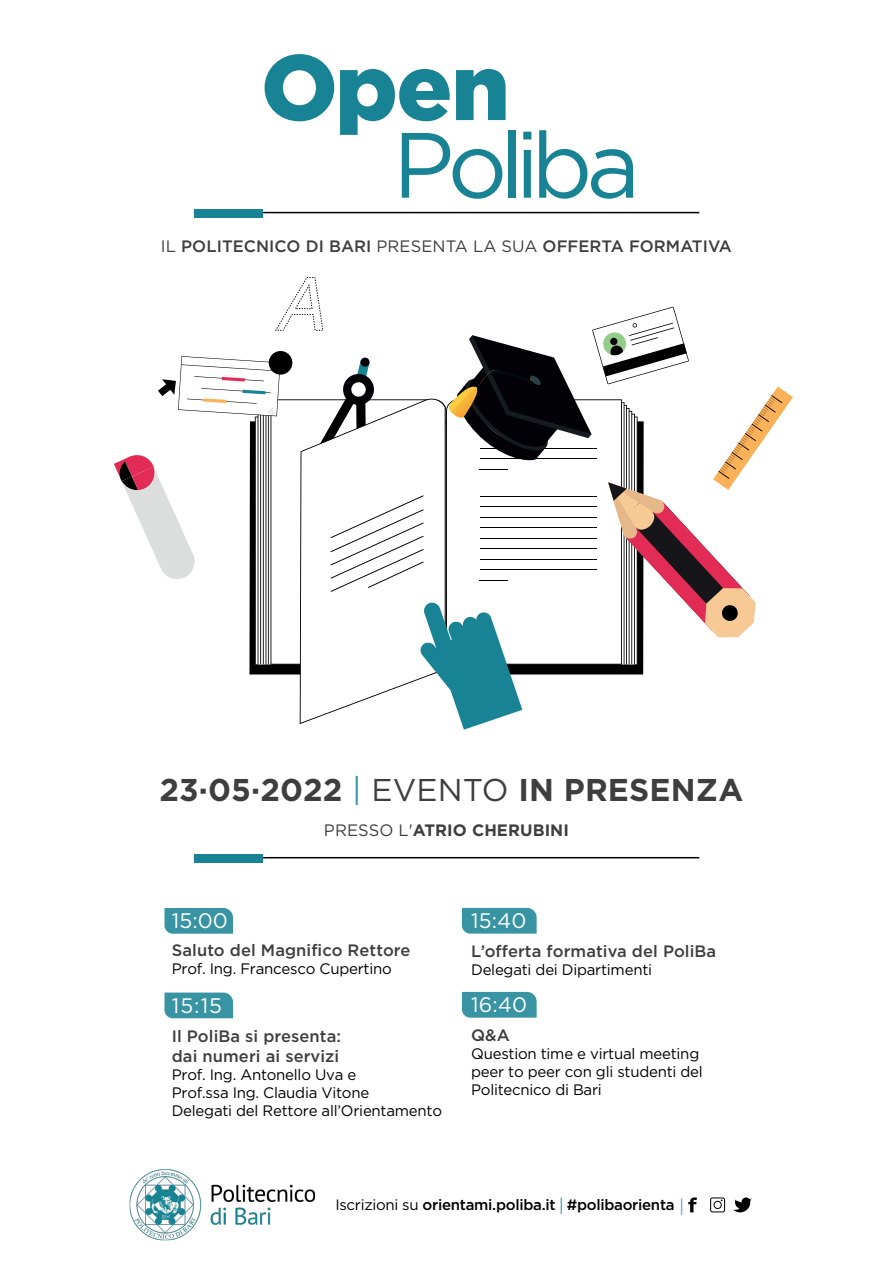
<style>
.page{position:relative;width:893px;height:1263px;background:#fff}
.page>*{position:absolute;margin:0;border:0;box-sizing:border-box;transform-origin:0 0}
.t1{font:700 31.5px "Gotham";letter-spacing:.005em;color:#3e3e3f}
.t2{font:21px "Gotham";letter-spacing:.005em;color:#fff}
.t3{font:500 16.5px/19.8px "Gotham";letter-spacing:.005em;color:#3e3e3f}
.t4{font:700 16.5px "Gotham";letter-spacing:.005em;color:#3e3e3f}
.t5{font:15.15px/18px "Gotham";letter-spacing:-.015em;color:#000001}
.t6{font:500 15px "Gotham";letter-spacing:-.02em;color:#000001}
.s1{font-weight:400}
.s2{font-weight:400;color:rgb(24 131 148/.86)}
.s3{font-family:"Myriad Pro";font-weight:400;font-size:16.5px;color:rgb(24 131 148/.86)}
</style>
<div class="page">
<hr style="left:194px;top:212px;width:505px;height:1px;background:#000001">
<div style="left:194px;top:209px;width:68px;height:8px;background:#188394"></div>
<hr style="left:194px;top:857px;width:505px;height:1px;background:#000001">
<div style="left:194px;top:854px;width:68px;height:8px;background:#188394"></div>
<svg style="left:164px;top:908px;width:69px;height:26px;background:#3f98a6"></svg>
<svg style="left:164px;top:992px;width:69px;height:26px;background:#4199a7"></svg>
<div style="left:462px;top:908px;width:75px;height:26px;background:#3894a3"></div>
<div style="left:462px;top:992px;width:75px;height:26px;background:#3894a3"></div>
<img style="left:129px;top:1169px;width:187px;height:72px">
<svg style="left:733px;top:1197px;width:19px;height:16px"></svg>
<svg style="left:688px;top:1197px;width:9px;height:15px"></svg>
<svg style="left:710px;top:1197px;width:15px;height:15px"></svg>
<svg style="left:265px;top:54px;width:69px;height:67px"></svg>
<svg style="left:340px;top:69px;width:166px;height:130px"></svg>
<div style="left:508px;top:130px;width:7px;height:68px;background:#188394"></div>
<svg style="left:523px;top:132px;width:8px;height:66px"></svg>
<svg style="left:539px;top:130px;width:94px;height:69px"></svg>
<svg style="left:114px;top:277px;width:679px;height:453px"></svg>
<p class="t3" style="left:161px;top:236px;width:572px"><span class="s1">IL</span> POLITECNICO DI BARI <span class="s1">PRESENTA LA SUA</span> OFFERTA FORMATIVA</p>
<h1 class="t1" style="left:159px;top:769px;width:585px">23·05·2022 <span class="s2">|</span> <span class="s1">EVENTO</span> IN PRESENZA</h1>
<p class="t4" style="left:324px;top:820px;width:246px"><span class="s1">PRESSO L'</span>ATRIO CHERUBINI</p>
<h2 class="t2" style="left:172px;top:907px;width:58px">15:00</h2>
<p class="t3" style="left:172px;top:940px;width:240px">Saluto del Magnifico Rettore</p>
<p class="t5" style="left:172px;top:960px;width:221px">Prof. Ing. Francesco Cupertino</p>
<h2 class="t2" style="left:172px;top:992px;width:52px">15:15</h2>
<p class="t3" style="left:172px;top:1026px;width:171px">Il PoliBa si presenta: dai numeri ai servizi</p>
<p class="t5" style="left:172px;top:1065px;width:272px">Prof. Ing. Antonello Uva e<br>Prof.ssa Ing. Claudia Vitone<br>Delegati del Rettore all’Orientamento</p>
<h2 class="t2" style="left:471px;top:907px;width:57px">15:40</h2>
<p class="t3" style="left:471px;top:941px;width:247px">L’offerta formativa del PoliBa</p>
<p class="t5" style="left:471px;top:960px;width:182px">Delegati dei Dipartimenti</p>
<h2 class="t2" style="left:471px;top:991px;width:57px">16:40</h2>
<p class="t3" style="left:471px;top:1025px;width:40px">Q&amp;A</p>
<p class="t5" style="left:471px;top:1044px;width:233px">Question time e virtual meeting peer to peer con gli studenti del<br>Politecnico di Bari</p>
<p class="t6" style="left:335px;top:1196px;width:350px"><span class="s1">Iscrizioni su</span> orientami.poliba.it <span class="s3">|</span> #polibaorienta <span class="s3">|</span></p>
</div>
